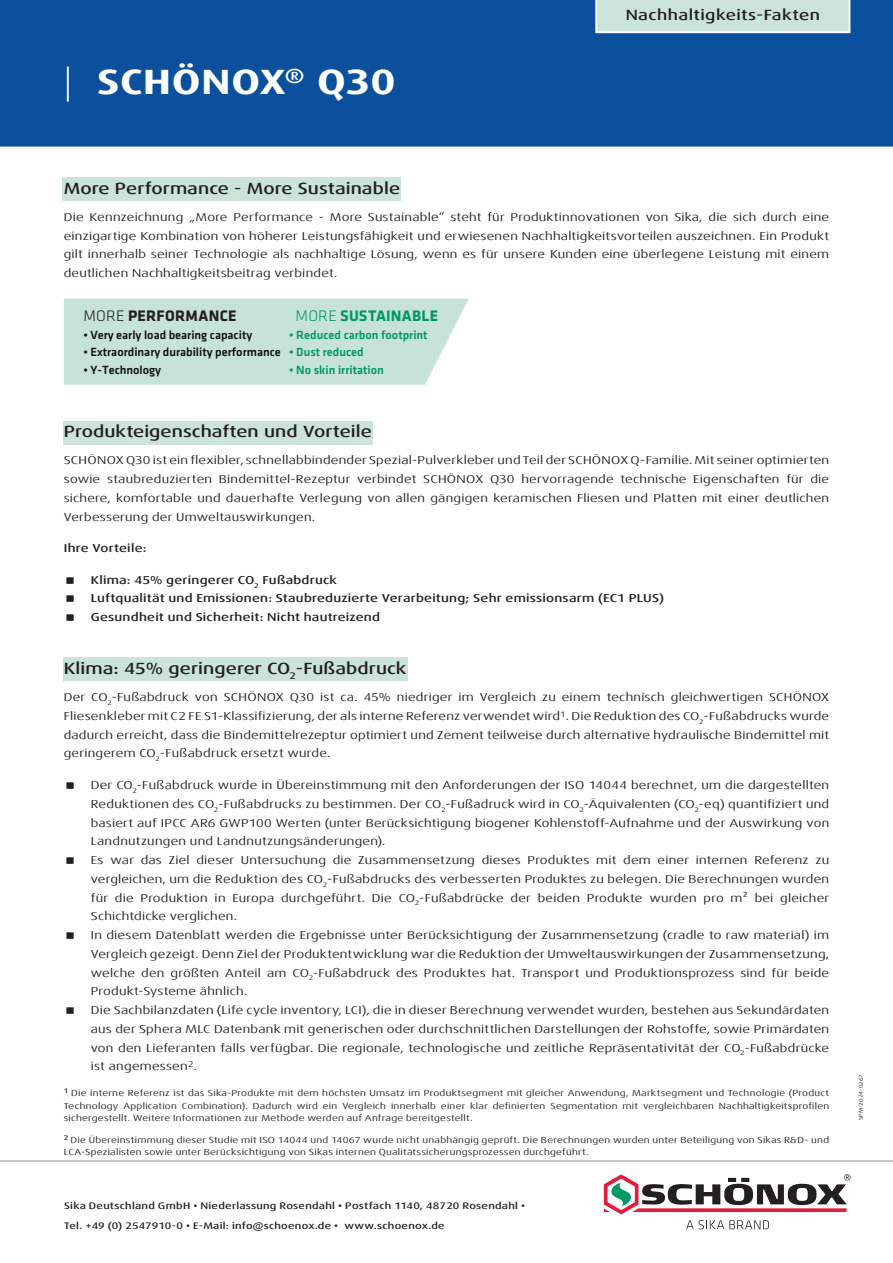
<style>
.page{position:relative;width:893px;height:1263px;background:#fff}
.page>*{position:absolute;margin:0;border:0;box-sizing:border-box;transform-origin:0 0}
.Product_26_pt{font:700 expanded 35.1px "Dax Offc Pro";letter-spacing:.015em;color:#fff;scale:1.11 1}
.Grüne_Headline_f{font:500 expanded 16.2px "Dax Offc Pro";letter-spacing:.005em;color:#231f20;scale:1.11 1}
.t1{font:700 15.75px "Klavika";letter-spacing:.015em;color:#231f20}
.t2{font:700 15.75px "Klavika";letter-spacing:.02em;color:#009864}
.Header_11pt{font:500 expanded 14.85px "Dax Offc Pro";letter-spacing:.03em;color:#231f20;scale:1.11 1}
.t3{font:500 12.3px "Klavika";color:#101315}
.t4{font:500 12.3px "Klavika";color:#009864}
.Description_8_5pt{font:expanded 11.55px/18.8px "Dax Offc Pro";letter-spacing:.015em;color:#231f20;text-align:justify;scale:1.11 1}
.Description_8_5pt-2{font:500 expanded 11.55px "Dax Offc Pro";letter-spacing:.02em;color:#231f20;scale:1.11 1}
.t5{font:500 expanded 9.45px "Dax Offc Pro";letter-spacing:.025em;color:#231f20;scale:1.11 1}
.Subheadline{font:expanded 8.7px/12.8px "Dax Offc Pro";letter-spacing:.025em;color:#231f20;text-align:justify;scale:1.11 1}
.Description_8_5pt-3{font:expanded 5.4px "Dax Offc Pro";color:#231f20;scale:1.11 1}
.s1{font-weight:300}
</style>
<div class="page">
<div style="left:63px;top:177px;width:338px;height:23px;background:#cce4d8"></div>
<div style="left:63px;top:421px;width:310px;height:23px;background:#cce4d8"></div>
<div style="left:63px;top:658px;width:344px;height:23px;background:#cce4d8"></div>
<div style="left:64px;top:299px;width:405px;height:86px;background:#c7e3d7"></div>
<div style="left:0;top:0;width:893px;height:149px;background:#0a509c"></div>
<svg style="left:595px;top:0;width:255px;height:33px;background:#cee5da"></svg>
<svg style="left:604px;top:1174px;width:246px;height:40px"></svg>
<svg style="left:686px;top:1220px;width:83px;height:9px"></svg>
<hr style="left:0;top:1160px;width:893px;height:2px;background:#b0b5b7">
<hr style="left:0;top:147px;width:893px;height:4px;background:#fff">
<p class="Product_26_pt" style="left:64px;top:60px;width:300px"><span class="s1">|</span> SCHÖNOX<sup>®</sup> Q30</p>
<p class="Header_11pt" style="left:626px;top:5px;width:177px">Nachhaltigkeits-Fakten</p>
<p class="Grüne_Headline_f" style="left:64px;top:178px;width:305px">More Performance - More Sustainable</p>
<p class="Description_8_5pt" style="left:64px;top:208px;width:691px">Die Kennzeichnung „More Performance - More Sustainable“ steht für Produktinnovationen von Sika, die sich durch eine einzigartige Kombination von höherer Leistungsfähigkeit und erwiesenen Nachhaltigkeitsvorteilen auszeichnen. Ein Produkt gilt innerhalb seiner Technologie als nachhaltige Lösung, wenn es für unsere Kunden eine überlegene Leistung mit einem deutlichen Nachhaltigkeitsbeitrag verbindet.</p>
<p class="t1" style="left:83px;top:305px;width:155px"><span class="s1">MORE</span> PERFORMANCE</p>
<p class="t2" style="left:296px;top:305px;width:144px"><span class="s1">MORE</span> SUSTAINABLE</p>
<p class="t3" style="left:83px;top:326px;width:170px">• Very early load bearing capacity</p>
<p class="t3" style="left:83px;top:344px;width:199px">• Extraordinary durability performance</p>
<p class="t3" style="left:83px;top:361px;width:79px">• Y-Technology</p>
<p class="t4" style="left:289px;top:326px;width:140px">• Reduced carbon footprint</p>
<p class="t4" style="left:289px;top:344px;width:76px">• Dust reduced</p>
<p class="t4" style="left:289px;top:361px;width:96px">• No skin irritation</p>
<p class="Grüne_Headline_f" style="left:64px;top:421px;width:279px">Produkteigenschaften und Vorteile</p>
<p class="Description_8_5pt" style="left:64px;top:451px;width:691px">SCHÖNOX Q30 ist ein flexibler, schnellabbindender Spezial-Pulverkleber und Teil der SCHÖNOX Q-Familie. Mit seiner optimierten sowie staubreduzierten Bindemittel-Rezeptur verbindet SCHÖNOX Q30 hervorragende technische Eigenschaften für die sichere, komfortable und dauerhafte Verlegung von allen gängigen keramischen Fliesen und Platten mit einer deutlichen Verbesserung der Umweltauswirkungen.</p>
<p class="Description_8_5pt-2" style="left:64px;top:541px;width:76px">Ihre Vorteile:</p>
<p class="Description_8_5pt-2" style="left:91px;top:572px;width:223px">Klima: 45% geringerer CO<sub>2</sub> Fußabdruck</p>
<p class="Description_8_5pt-2" style="left:91px;top:591px;width:518px">Luftqualität und Emissionen: Staubreduzierte Verarbeitung; Sehr emissionsarm (EC1 PLUS)</p>
<p class="Description_8_5pt-2" style="left:91px;top:610px;width:262px">Gesundheit und Sicherheit: Nicht hautreizend</p>
<p class="Grüne_Headline_f" style="left:64px;top:658px;width:310px">Klima: 45% geringerer CO<sub>2</sub>-Fußabdruck</p>
<p class="Description_8_5pt" style="left:64px;top:688px;width:691px">Der CO<sub>2</sub>-Fußabdruck von SCHÖNOX Q30 ist ca. 45% niedriger im Vergleich zu einem technisch gleichwertigen SCHÖNOX Fliesenkleber mit C2 FE S1-Klassifizierung, der als interne Referenz verwendet wird<sup>1</sup>. Die Reduktion des CO<sub>2</sub>-Fußabdrucks wurde dadurch erreicht, dass die Bindemittelrezeptur optimiert und Zement teilweise durch alternative hydraulische Bindemittel mit geringerem CO<sub>2</sub>-Fußabdruck ersetzt wurde.</p>
<p class="Description_8_5pt" style="left:91px;top:776px;width:667px">Der CO<sub>2</sub>-Fußabdruck wurde in Übereinstimmung mit den Anforderungen der ISO 14044 berechnet, um die dargestellten Reduktionen des CO<sub>2</sub>-Fußabdrucks zu bestimmen. Der CO<sub>2</sub>-Fußadruck wird in CO<sub>2</sub>-Äquivalenten (CO<sub>2</sub>-eq) quantifiziert und basiert auf IPCC AR6 GWP100 Werten (unter Berücksichtigung biogener Kohlenstoff-Aufnahme und der Auswirkung von Landnutzungen und Landnutzungsänderungen).</p>
<p class="Description_8_5pt" style="left:91px;top:851px;width:667px">Es war das Ziel dieser Untersuchung die Zusammensetzung dieses Produktes mit dem einer internen Referenz zu vergleichen, um die Reduktion des CO<sub>2</sub>-Fußabdrucks des verbesserten Produktes zu belegen. Die Berechnungen wurden für die Produktion in Europa durchgeführt. Die CO<sub>2</sub>-Fußabdrücke der beiden Produkte wurden pro m² bei gleicher Schichtdicke verglichen.</p>
<p class="Description_8_5pt" style="left:91px;top:926px;width:667px">In diesem Datenblatt werden die Ergebnisse unter Berücksichtigung der Zusammensetzung (cradle to raw material) im Vergleich gezeigt. Denn Ziel der Produktentwicklung war die Reduktion der Umweltauswirkungen der Zusammensetzung, welche den größten Anteil am CO<sub>2</sub>-Fußabdruck des Produktes hat. Transport und Produktionsprozess sind für beide Produkt-Systeme ähnlich.</p>
<p class="Description_8_5pt" style="left:91px;top:1001px;width:667px">Die Sachbilanzdaten (Life cycle inventory, LCI), die in dieser Berechnung verwendet wurden, bestehen aus Sekundärdaten aus der Sphera MLC Datenbank mit generischen oder durchschnittlichen Darstellungen der Rohstoffe, sowie Primärdaten von den Lieferanten falls verfügbar. Die regionale, technologische und zeitliche Repräsentativität der CO<sub>2</sub>-Fußabdrücke ist angemessen<sup>2</sup>.</p>
<p class="Subheadline" style="left:64px;top:1086px;width:691px"><sup>1</sup> Die interne Referenz ist das Sika-Produkte mit dem höchsten Umsatz im Produktsegment mit gleicher Anwendung, Marktsegment und Technologie (Product Technology Application Combination). Dadurch wird ein Vergleich innerhalb einer klar definierten Segmentation mit vergleichbaren Nachhaltigkeitsprofilen sichergestellt. Weitere Informationen zur Methode werden auf Anfrage bereitgestellt.</p>
<p class="Subheadline" style="left:64px;top:1133px;width:691px"><sup>2</sup> Die Übereinstimmung dieser Studie mit ISO 14044 und 14067 wurde nicht unabhängig geprüft. Die Berechnungen wurden unter Beteiligung von Sikas R&amp;D- und<br>LCA-Spezialisten sowie unter Berücksichtigung von Sikas internen Qualitätssicherungsprozessen durchgeführt.</p>
<p class="t5" style="left:64px;top:1200px;width:417px">Sika Deutschland GmbH • Niederlassung Rosendahl • Postfach 1140, 48720 Rosendahl •</p>
<p class="t5" style="left:64px;top:1219px;width:344px">Tel. +49 (0) 2547910-0 • E-Mail: info@schoenox.de • www.schoenox.de</p>
<p class="Description_8_5pt-3" style="left:858px;top:1120px;width:43px;rotate:-90deg">SPM-2024-0267</p>
</div>
